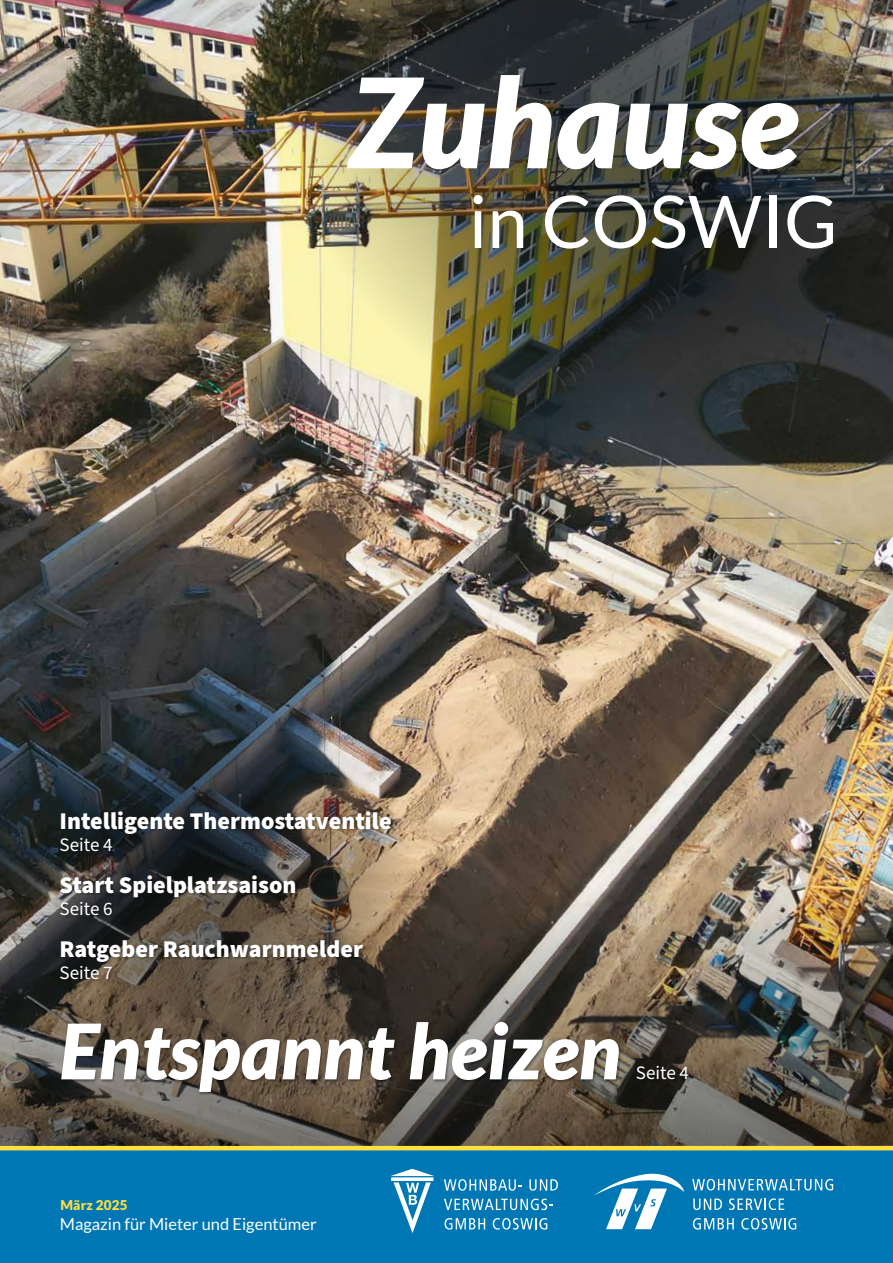
<style>
.page{position:relative;width:893px;height:1263px;background:#fff}
.page>*{position:absolute;margin:0;border:0;box-sizing:border-box;transform-origin:0 0}
.t1{font:italic 900 124.5px "Lato";color:#fff}
.t2{font:italic 900 76.5px "Lato";color:#fff}
.t3{font:72.6px "Lato";color:#fff}
.t4{font:900 24px "Source Sans Pro";color:#fff}
.t5{font:19.05px "Source Sans Pro";color:#fff}
.t6{font:16.5px "Lato";color:#fff}
.t7{font:900 13.5px "Lato";letter-spacing:.01em;color:#ffdf40}
</style>
<div class="page">
<img style="left:0;top:0;width:893px;height:887px">
<img style="left:285px;top:0;width:608px;height:425px">
<img style="left:0;top:887px;width:893px;height:259px">
<div style="left:0;top:1148px;width:893px;height:115px;background:#0077b5"></div>
<svg style="left:692px;top:1179px;width:141px;height:11px"></svg>
<svg style="left:693px;top:1198px;width:29px;height:12px"></svg>
<svg style="left:729px;top:1198px;width:55px;height:12px"></svg>
<svg style="left:693px;top:1218px;width:41px;height:11px"></svg>
<svg style="left:741px;top:1218px;width:55px;height:11px"></svg>
<svg style="left:594px;top:1173px;width:90px;height:56px"></svg>
<svg style="left:444px;top:1179px;width:78px;height:12px"></svg>
<svg style="left:529px;top:1179px;width:29px;height:12px"></svg>
<svg style="left:444px;top:1198px;width:109px;height:12px"></svg>
<svg style="left:444px;top:1218px;width:41px;height:11px"></svg>
<svg style="left:493px;top:1218px;width:54px;height:11px"></svg>
<svg style="left:391px;top:1169px;width:43px;height:64px"></svg>
<hr style="left:0;top:1146px;width:893px;height:4px;background:#ffdf40">
<svg style="left:7px;top:698px;width:414px;height:414px;background:#464542"></svg>
<div style="left:61px;top:1022px;width:631px;height:73px;background:#000;opacity:.35"></div>
<div style="left:60px;top:810px;width:334px;height:172px;background:#000;opacity:.35"></div>
<h1 class="t1" style="left:349px;top:50px;width:452px">Zuhause</h1>
<h3 class="t3" style="left:469px;top:181px;width:370px">in COSWIG</h3>
<p class="t4" style="left:60px;top:804px;width:334px">Intelligente Thermostatventile</p>
<p class="t5" style="left:60px;top:832px;width:55px">Seite 4</p>
<p class="t4" style="left:60px;top:868px;width:238px">Start Spielplatzsaison</p>
<p class="t5" style="left:60px;top:895px;width:55px">Seite 6</p>
<p class="t4" style="left:60px;top:932px;width:305px">Ratgeber Rauchwarnmelder</p>
<p class="t5" style="left:60px;top:959px;width:55px">Seite 7</p>
<h2 class="t2" style="left:60px;top:1006px;width:563px">Entspannt heizen</h2>
<p class="t5" style="left:636px;top:1060px;width:55px">Seite 4</p>
<p class="t7" style="left:61px;top:1197px;width:68px">März 2025</p>
<p class="t6" style="left:60px;top:1214px;width:258px">Magazin für Mieter und Eigentümer</p>
</div>
